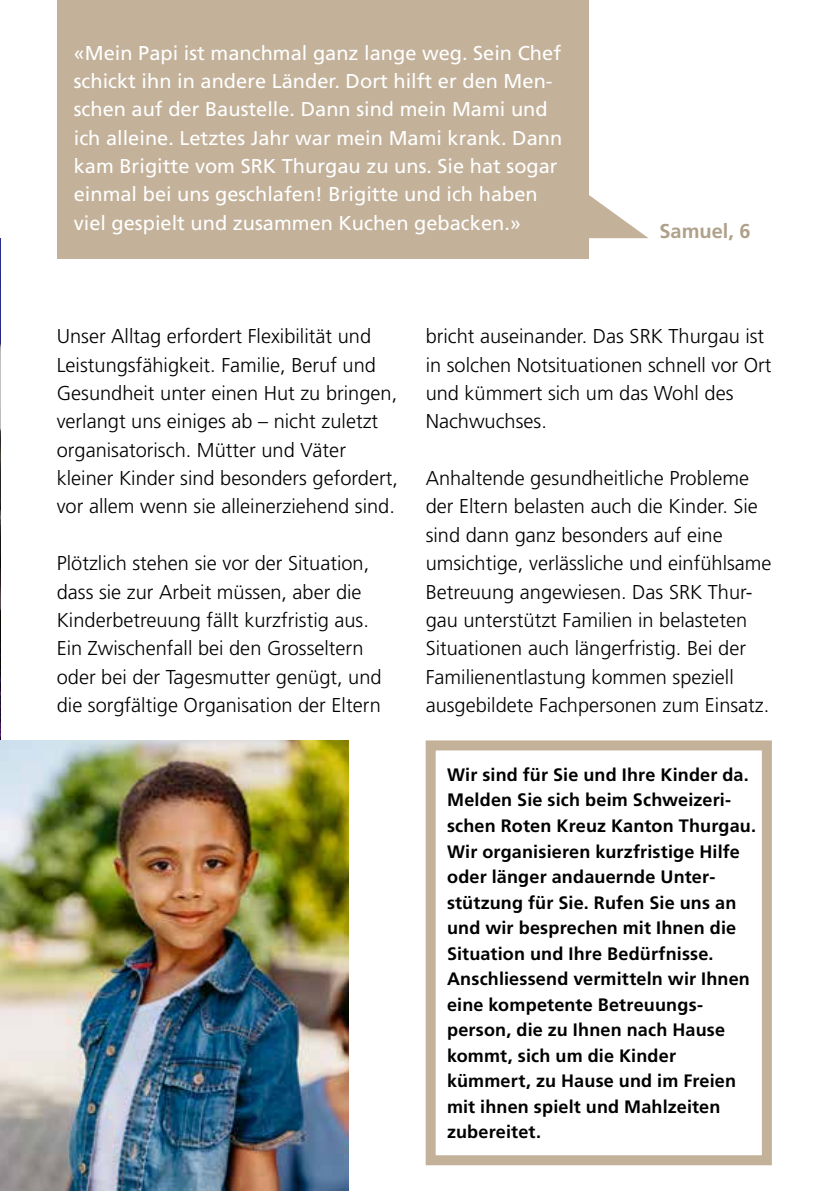
<style>
.page{position:relative;width:840px;height:1191px;background:#fff}
.page>*{position:absolute;margin:0;border:0;box-sizing:border-box;transform-origin:0 0}
.t1{font:300 20px/28.4px "Frutiger LT";color:#000}
.t2{font:20px/28.4px "Frutiger LT";color:#fff}
.t3{font:700 20px "Frutiger LT";color:#afa08a}
.t4{font:700 18px/25.6px "Frutiger LT";letter-spacing:.01em;color:#000}
</style>
<div class="page">
<img style="left:0;top:238px;width:1px;height:714px">
<img style="left:0;top:740px;width:348px;height:451px">
<div style="left:57px;top:0;width:531px;height:258px;background:#c3b199"></div>
<svg style="left:588px;top:179px;width:60px;height:59px"></svg>
<div style="left:425px;top:740px;width:346px;height:425px;border:10px solid #c3b199"></div>
<p class="t2" style="left:74px;top:38px;width:489px">«Mein Papi ist manchmal ganz lange weg. Sein Chef schickt ihn in andere Länder. Dort hilft er den Men&shy;schen auf der Baustelle. Dann sind mein Mami und ich alleine. Letztes Jahr war mein Mami krank. Dann kam Brigitte vom SRK Thurgau zu uns. Sie hat sogar einmal bei uns geschlafen! Brigitte und ich haben viel gespielt und zusammen Kuchen gebacken.»</p>
<p class="t3" style="left:659px;top:219px;width:93px">Samuel, 6</p>
<p class="t1" style="left:57px;top:322px;width:342px">Unser Alltag erfordert Flexibilität und Leistungsfähigkeit. Familie, Beruf und Gesundheit unter einen Hut zu bringen, verlangt uns einiges ab – nicht zuletzt organisatorisch. Mütter und Väter kleiner Kinder sind besonders gefordert, vor allem wenn sie alleinerziehend sind.</p>
<p class="t1" style="left:57px;top:549px;width:326px">Plötzlich stehen sie vor der Situation, dass sie zur Arbeit müssen, aber die Kinderbetreuung fällt kurzfristig aus.<br>Ein Zwischenfall bei den Grosseltern oder bei der Tagesmutter genügt, und die sorgfältige Organisation der Eltern</p>
<p class="t1" style="left:425px;top:322px;width:347px">bricht auseinander. Das SRK Thurgau ist in solchen Notsituationen schnell vor Ort und kümmert sich um das Wohl des<br>Nachwuchses.</p>
<p class="t1" style="left:425px;top:464px;width:347px">Anhaltende gesundheitliche Probleme der Eltern belasten auch die Kinder. Sie sind dann ganz besonders auf eine umsichtige, verlässliche und einfühlsame Betreuung angewiesen. Das SRK Thur&shy;gau unterstützt Familien in belasteten Situationen auch längerfristig. Bei der Familienentlastung kommen speziell ausgebildete Fachpersonen zum Einsatz.</p>
<p class="t4" style="left:447px;top:762px;width:310px">Wir sind für Sie und Ihre Kinder da.<br>Melden Sie sich beim Schweizeri&shy;schen Roten Kreuz Kanton Thurgau.<br>Wir organisieren kurzfristige Hilfe oder länger andauernde Unter&shy;stützung für Sie. Rufen Sie uns an und wir besprechen mit Ihnen die<br>Situation und Ihre Bedürfnisse.<br>Anschliessend vermitteln wir Ihnen eine kompetente Betreuungs&shy;person, die zu Ihnen nach Hause kommt, sich um die Kinder kümmert, zu Hause und im Freien mit ihnen spielt und Mahlzeiten zubereitet.</p>
</div>
